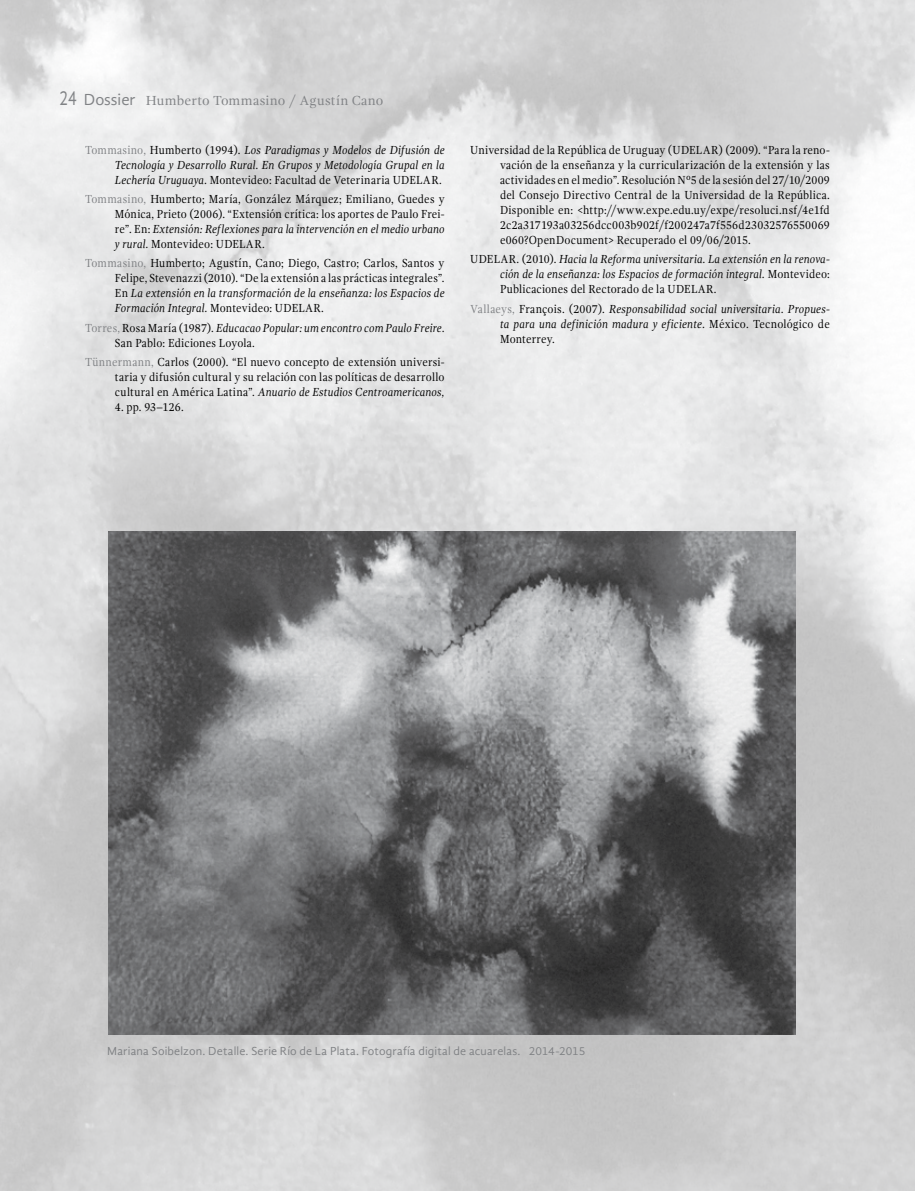
<style>
.page{position:relative;width:915px;height:1191px;background:#fff}
.page>*{position:absolute;margin:0;border:0;box-sizing:border-box;transform-origin:0 0}
.t1{font:16.5px "Gandhi Sans";color:#808285}
.t2{font:13.5px "Gandhi Serif";letter-spacing:.02em;color:#808285}
.t3{font:12px/15px "Gandhi Serif";letter-spacing:.015em;color:#000;text-align:justify;scale:.9 1}
.t4{font:italic 12px/15px "Gandhi Serif";letter-spacing:.01em;color:#000;text-align:justify;scale:.9 1}
.t5{font:12px "Gandhi Sans";letter-spacing:.01em;color:#808285}
.s1{font-size:21px}
.s2{font-style:normal;color:#808285}
.s3{font-style:normal}
.s4{color:#808285}
.s5{font-style:italic}
</style>
<div class="page">
<img style="left:0;top:0;width:914px;height:1191px">
<img style="left:108px;top:531px;width:687px;height:503px">
<h1 class="t1" style="left:59px;top:90px;width:78px"><span class="s1">24</span> Dossier</h1>
<p class="t4" style="left:115px;top:142px;width:368px;text-indent:-30px"><span class="s2">Tommasino,</span> <span class="s3">Humberto (1994).</span> Los Paradigmas y Modelos de Difusión de Tecnología y Desarrollo Rural. En Grupos y Metodología Grupal en la Lechería Uruguaya. <span class="s3">Montevideo: Facultad de Veterinaria UDELAR.</span></p>
<p class="t3" style="left:115px;top:192px;width:368px;text-indent:-30px"><span class="s4">Tommasino,</span> Humberto; María, González Márquez; Emiliano, Guedes y Mónica, Prieto (2006). “Extensión crítica: los aportes de Paulo Frei&shy;re”. En: <span class="s5">Extensión: Reflexiones para la intervención en el medio urbano y rural.</span> Montevideo: UDELAR.</p>
<p class="t3" style="left:115px;top:256px;width:368px;text-indent:-30px"><span class="s4">Tommasino,</span> Humberto; Agustín, Cano; Diego, Castro; Carlos, Santos y Felipe, Stevenazzi (2010). “De la extensión a las prácticas integrales”.<br>En <span class="s5">La extensión en la transformación de la enseñanza: los Espacios de Formación Integral.</span> Montevideo: UDELAR.</p>
<p class="t3" style="left:115px;top:320px;width:368px;text-indent:-30px"><span class="s4">Torres,</span> Rosa María (1987). <span class="s5">Educacao Popular: um encontro com Paulo Freire.<br></span>San Pablo: Ediciones Loyola.</p>
<p class="t3" style="left:115px;top:354px;width:368px;text-indent:-30px"><span class="s4">Tünnermann,</span> Carlos (2000). “El nuevo concepto de extensión universi&shy;taria y difusión cultural y su relación con las políticas de desarrollo cultural en América Latina”. <span class="s5">Anuario de Estudios Centroamericanos,</span></p>
<p class="t3" style="left:115px;top:399px;width:78px">4. pp. 93–126.</p>
<p class="t2" style="left:146px;top:93px;width:239px">Humberto Tommasino / Agustín Cano</p>
<p class="t3" style="left:500px;top:143px;width:368px;text-indent:-30px">Universidad de la República de Uruguay (UDELAR) (2009). “Para la reno&shy;vación de la enseñanza y la curricularización de la extensión y las actividades en el medio”. Resolución Nº5 de la sesión del 27/10/2009 del Consejo Directivo Central de la Universidad de la República.<br>Disponible en: &lt;http://www.expe.edu.uy/expe/resoluci.nsf/4e1fd 2c2a317193a03256dcc003b902f/f200247a7f556d23032576550069 e060?OpenDocument&gt; Recuperado el 09/06/2015.</p>
<p class="t4" style="left:500px;top:252px;width:368px;text-indent:-30px"><span class="s3">UDELAR. (2010).</span> Hacia la Reforma universitaria. La extensión en la renova&shy;ción de la enseñanza: los Espacios de formación integral. <span class="s3">Montevideo:<br>Publicaciones del Rectorado de la UDELAR.</span></p>
<p class="t4" style="left:500px;top:301px;width:368px;text-indent:-30px"><span class="s2">Vallaeys,</span> <span class="s3">François. (2007).</span> Responsabilidad social universitaria. Propues&shy;ta para una definición madura y eficiente. <span class="s3">México. Tecnológico de Monterrey.</span></p>
<p class="t5" style="left:107px;top:1043px;width:479px">Mariana Soibelzon. Detalle. Serie Río de La Plata. Fotografía digital de acuarelas. 2014-2015</p>
</div>
